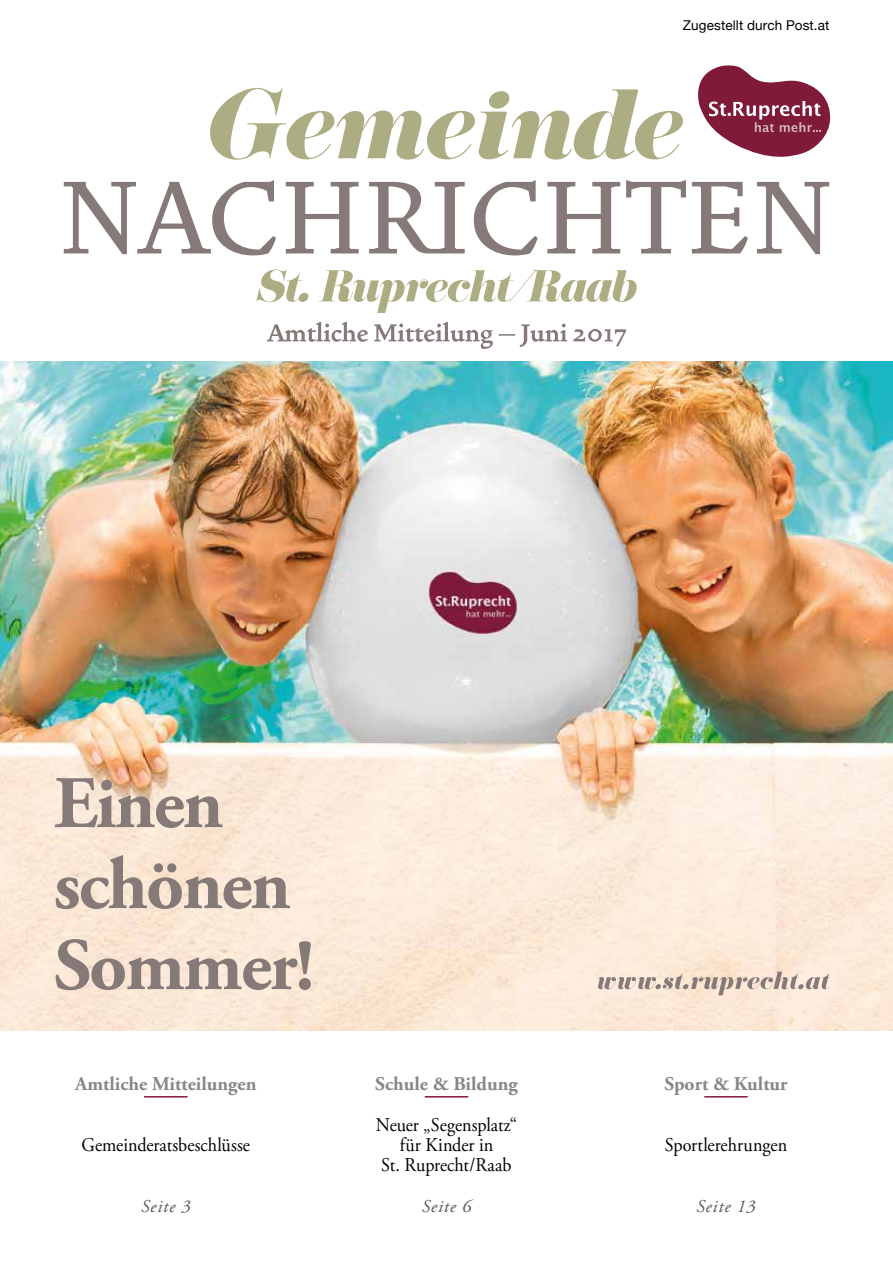
<style>
.page{position:relative;width:893px;height:1263px;background:#fff}
.page>*{position:absolute;margin:0;border:0;box-sizing:border-box;transform-origin:0 0}
.t1{font:19.5px/20.2px "Adobe Garamond Pro";color:#000;text-align:center;scale:.93 1}
.t2{font:700 19.5px "Adobe Garamond Pro";color:#878787}
.t3{font:italic 18px "Adobe Garamond Pro";letter-spacing:.045em;color:#575756}
.t4{font:13.5px "Helvetica Neue";letter-spacing:.01em;color:#000}
</style>
<div class="page">
<img style="left:0;top:361px;width:893px;height:669px">
<svg style="left:210px;top:88px;width:473px;height:72px"></svg>
<svg style="left:64px;top:180px;width:765px;height:75px"></svg>
<svg style="left:698px;top:65px;width:133px;height:92px"></svg>
<svg style="left:256px;top:269px;width:381px;height:44px"></svg>
<svg style="left:597px;top:972px;width:233px;height:23px;background:#dccbbe"></svg>
<hr style="left:425px;top:1096px;width:43px;height:1px;background:#7f1a39">
<hr style="left:704px;top:1096px;width:44px;height:1px;background:#7f1a39">
<hr style="left:144px;top:1096px;width:44px;height:1px;background:#7f1a39">
<svg style="left:56px;top:939px;width:255px;height:51px;background:#d0bfb4"></svg>
<svg style="left:56px;top:855px;width:234px;height:54px;background:#d2c1b5"></svg>
<svg style="left:55px;top:778px;width:168px;height:50px;background:#cbb9ab"></svg>
<svg style="left:267px;top:322px;width:359px;height:27px"></svg>
<p class="t4" style="left:683px;top:16px;width:148px">Zugestellt durch Post.at</p>
<p class="t2" style="left:75px;top:1073px;width:183px">Amtliche Mitteilungen</p>
<p class="t1" style="left:82px;top:1135px;width:183px">Gemeinderatsbeschlüsse</p>
<p class="t3" style="left:141px;top:1195px;width:51px">Seite 3</p>
<p class="t2" style="left:375px;top:1073px;width:144px">Schule &amp; Bildung</p>
<p class="t1" style="left:376px;top:1115px;width:154px">Neuer „Segensplatz“ für Kinder in<br>St. Ruprecht/Raab</p>
<p class="t3" style="left:422px;top:1195px;width:51px">Seite 6</p>
<p class="t3" style="left:696px;top:1195px;width:61px">Seite 13</p>
<p class="t2" style="left:665px;top:1073px;width:124px">Sport &amp; Kultur</p>
<p class="t1" style="left:665px;top:1135px;width:133px">Sportlerehrungen</p>
</div>
